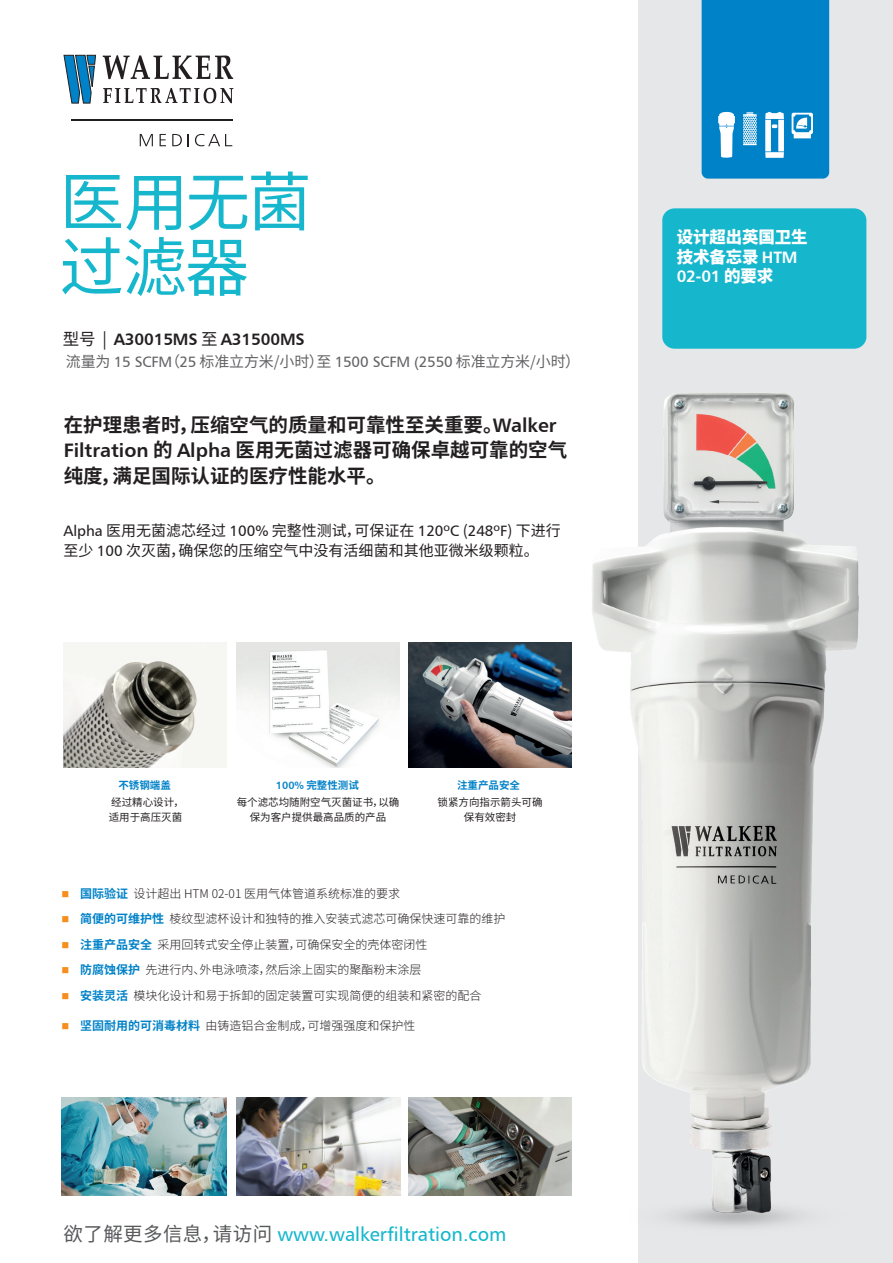
<style>
.page{position:relative;width:893px;height:1263px;background:#fff}
.page>*{position:absolute;margin:0;border:0;box-sizing:border-box;transform-origin:0 0}
.t1{font:64.5px/65.6px "Noto Sans CJ Ksc";letter-spacing:-.035em;color:#16b7cd}
.t2{font:700 19.5px/25.5px "Noto Sans CJ Ksc";color:#231f20}
.t3{font:19.5px "Humanist 777 BT Roman B";color:#16b7cd}
.t4{font:16.5px "Humanist 777 BT Bold B";letter-spacing:-.01em;color:#231f20}
.t5{font:900 16.5px/19.8px "Noto Sans CJ Ksc";letter-spacing:-.01em;color:#fff}
.t6{font:16.5px "Humanist 777 BT Bold B";color:#fff}
.t7{font:15px/19.5px "Noto Sans CJ Ksc";color:#231f20}
.t8{font:15px "Noto Sans CJ Ksc";letter-spacing:-.01em;color:#636366}
.t9{font:300 12px "Noto Sans CJ Ksc";color:#231f20}
.t10{font:10.5px/15px "Noto Sans CJ Ksc";color:#231f20;text-align:center}
.t11{font:700 10.5px "Noto Sans CJ Ksc";color:#0082c8}
.s1{font-family:"Noto Sans CJ Ksc"}
.s2{font-family:"Humanist 777 BT Roman B"}
.s3{font-family:"Humanist 777 BT Bold B";font-weight:400}
.s4{color:#f68e1e}
.s5{font-weight:700;color:#0082c8}
.s6{font-family:"Noto Sans CJ Ksc";color:#57585a}
.s7{font-family:"Noto Sans CJ Ksc";font-weight:900}
</style>
<div class="page">
<div style="left:638px;top:0;width:255px;height:1263px;background:#e6e7e9"></div>
<svg style="left:702px;top:0;width:127px;height:179px;background:#148bcc"></svg>
<svg style="left:64px;top:55px;width:32px;height:49px"></svg>
<svg style="left:103px;top:55px;width:130px;height:24px"></svg>
<svg style="left:103px;top:88px;width:130px;height:15px"></svg>
<svg style="left:140px;top:134px;width:13px;height:12px"></svg>
<svg style="left:160px;top:134px;width:6px;height:12px"></svg>
<svg style="left:172px;top:134px;width:10px;height:12px"></svg>
<svg style="left:188px;top:134px;width:1px;height:12px"></svg>
<svg style="left:195px;top:134px;width:37px;height:12px"></svg>
<hr style="left:71px;top:119px;width:161px;height:2px;background:#231f20">
<img style="left:592px;top:393px;width:267px;height:834px">
<div style="left:662px;top:208px;width:204px;height:141px;background:#16b7cd;border-radius:12px"></div>
<img style="left:408px;top:1098px;width:164px;height:97px">
<img style="left:237px;top:1098px;width:163px;height:97px">
<img style="left:62px;top:1098px;width:165px;height:97px">
<img style="left:409px;top:643px;width:163px;height:124px">
<img style="left:237px;top:643px;width:163px;height:124px">
<img style="left:64px;top:643px;width:163px;height:124px">
<h1 class="t1" style="left:59px;top:170px;width:254px">医用无菌过滤器</h1>
<h3 class="t4" style="left:63px;top:328px;width:244px"><span class="s1">型号 |</span> A30015MS <span class="s1">至</span> A31500MS</h3>
<p class="t8" style="left:66px;top:353px;width:516px">流量为 <span class="s2">15 SCFM</span>（<span class="s2">25</span> 标准立方米/小时）至 <span class="s2">1500 SCFM (2550</span> 标准立方米/小时）</p>
<h2 class="t2" style="left:64px;top:412px;width:505px">在护理患者时，压缩空气的质量和可靠性至关重要。<span class="s3">Walker<br>Filtration</span> 的 <span class="s3">Alpha</span> 医用无菌过滤器可确保卓越可靠的空气纯度，满足国际认证的医疗性能水平。</h2>
<p class="t7" style="left:64px;top:521px;width:499px"><span class="s2">Alpha</span> 医用无菌滤芯经过 <span class="s2">100%</span> 完整性测试，可保证在 <span class="s2">120ºC</span> (<span class="s2">248ºF</span>) 下进行至少 <span class="s2">100</span> 次灭菌，确保您的压缩空气中没有活细菌和其他亚微米级颗粒。</p>
<p class="t11" style="left:118px;top:779px;width:54px">不锈钢端盖</p>
<p class="t11" style="left:276px;top:779px;width:85px"><span class="s3">100%</span> 完整性测试</p>
<p class="t10" style="left:109px;top:795px;width:77px;text-align:left">经过精心设计，适用于高压灭菌</p>
<p class="t10" style="left:237px;top:795px;width:164px">每个滤芯均随附空气灭菌证书，以确保为客户提供最高品质的产品</p>
<p class="t11" style="left:457px;top:779px;width:64px">注重产品安全</p>
<p class="t10" style="left:438px;top:795px;width:106px">锁紧方向指示箭头可确保有效密封</p>
<p class="t9" style="left:62px;top:887px;width:340px"><span class="s4">■</span> <span class="s5">国际验证</span> 设计超出 HTM 02-01 医用气体管道系统标准的要求</p>
<p class="t9" style="left:62px;top:912px;width:445px"><span class="s4">■</span> <span class="s5">简便的可维护性</span> 棱纹型滤杯设计和独特的推入安装式滤芯可确保快速可靠的维护</p>
<p class="t9" style="left:62px;top:938px;width:367px"><span class="s4">■</span> <span class="s5">注重产品安全</span> 采用回转式安全停止装置，可确保安全的壳体密闭性</p>
<p class="t9" style="left:62px;top:963px;width:361px"><span class="s4">■</span> <span class="s5">防腐蚀保护</span> 先进行内、外电泳喷漆，然后涂上固实的聚酯粉末涂层</p>
<p class="t9" style="left:62px;top:989px;width:421px"><span class="s4">■</span> <span class="s5">安装灵活</span> 模块化设计和易于拆卸的固定装置可实现简便的组装和紧密的配合</p>
<p class="t9" style="left:62px;top:1019px;width:355px"><span class="s4">■</span> <span class="s5">坚固耐用的可消毒材料</span> 由铸造铝合金制成，可增强强度和保护性</p>
<h2 class="t3" style="left:64px;top:1222px;width:444px"><span class="s6">欲了解更多信息，请访问</span> www.walkerfiltration.com</h2>
<h3 class="t5" style="left:677px;top:227px;width:132px">设计超出英国卫生技术备忘录 <span class="s3">HTM</span></h3>
<h3 class="t6" style="left:677px;top:266px;width:98px">02-01 <span class="s7">的要求</span></h3>
</div>
